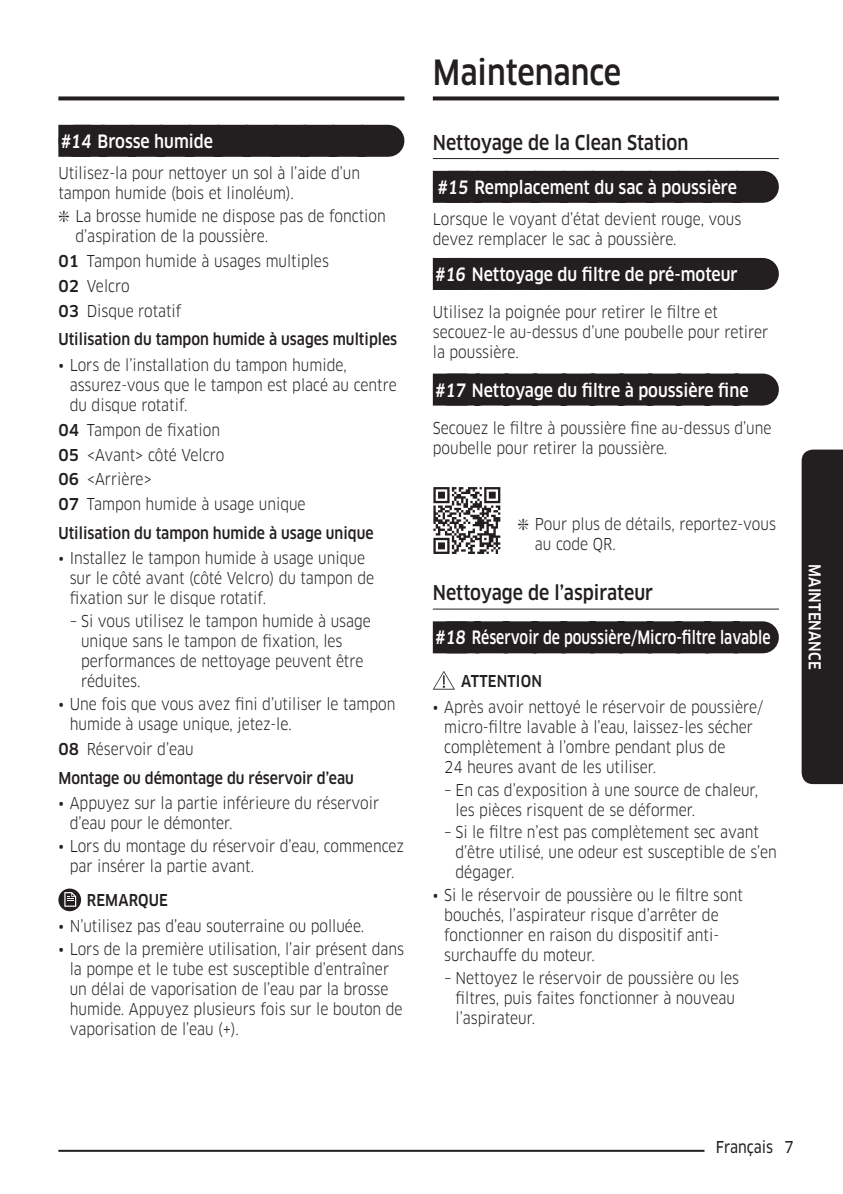
<style>
.page{position:relative;width:843px;height:1194px;background:#fff}
.page>*{position:absolute;margin:0;border:0;box-sizing:border-box;transform-origin:0 0}
.t1{font:500 34px "Samsung Clan Pro";color:#231f20;scale:.88 1}
.t2{font:500 20px "Samsung Clan Pro";color:#231f20;scale:.88 1}
.t3{font:500 18px "Samsung Clan Pro";color:#fff;scale:.88 1}
.t4{font:16px/20px "Samsung Clan Pro";color:#231f20;scale:.88 1}
.t5{font:500 16px "Samsung Clan Pro";color:#231f20;scale:.88 1}
.t6{font:500 16px/28.4px "Samsung Clan Pro";color:#231f20}
.t7{font:500 16px "Samsung Clan Pro";color:#fff;scale:.88 1}
.t8{font:16px "Samsung Clan Pro News";color:#231f20;scale:.88 1}
.s1{font-weight:500}
.s2{font-weight:400}
</style>
<div class="page">
<div style="left:801px;top:450px;width:41px;height:334px;background:#231f20"></div>
<div style="left:91px;top:125px;width:297px;height:32px;background:#231f20"></div>
<div style="left:58px;top:125px;width:33px;height:32px;background:#231f20"></div>
<hr style="left:433px;top:158px;width:345px;height:1px;background:#231f20">
<div style="left:470px;top:171px;width:292px;height:32px;background:#231f20"></div>
<div style="left:433px;top:171px;width:37px;height:32px;background:#231f20"></div>
<div style="left:467px;top:258px;width:295px;height:32px;background:#231f20"></div>
<div style="left:433px;top:258px;width:34px;height:32px;background:#231f20"></div>
<div style="left:467px;top:374px;width:295px;height:32px;background:#231f20"></div>
<div style="left:433px;top:374px;width:34px;height:32px;background:#231f20"></div>
<hr style="left:433px;top:609px;width:345px;height:1px;background:#231f20">
<div style="left:467px;top:621px;width:295px;height:32px;background:#231f20"></div>
<div style="left:433px;top:621px;width:34px;height:32px;background:#231f20"></div>
<svg style="left:433px;top:487px;width:67px;height:67px"></svg>
<svg style="left:58px;top:888px;width:23px;height:23px"></svg>
<svg style="left:64px;top:892px;width:12px;height:15px"></svg>
<svg style="left:433px;top:671px;width:22px;height:18px"></svg>
<svg style="left:433px;top:96px;width:345px;height:4px"></svg>
<svg style="left:58px;top:96px;width:346px;height:4px"></svg>
<hr style="left:58px;top:1150px;width:720px;height:2px;background:#231f20">
<div style="left:704px;top:1147px;width:74px;height:6px;background:#fff"></div>
<p class="t3" style="left:60px;top:131px;width:175px">#14 Brosse humide</p>
<p class="t4" style="left:58px;top:163px;width:344px">Utilisez-la pour nettoyer un sol à l’aide d’un tampon humide (bois et linoléum).</p>
<p class="t4" style="left:75px;top:206px;width:354px;text-indent:-17px">❇ La brosse humide ne dispose pas de fonction d’aspiration de la poussière.</p>
<p class="t4" style="left:58px;top:249px;width:309px;line-height:24.8px"><span class="s1">01</span> Tampon humide à usages multiples<br><span class="s1">02</span> Velcro<br><span class="s1">03</span> Disque rotatif</p>
<p class="t5" style="left:58px;top:330px;width:386px">Utilisation du tampon humide à usages multiples</p>
<p class="t4" style="left:70px;top:355px;width:373px;text-indent:-11px">• Lors de l’installation du tampon humide, assurez-vous que le tampon est placé au centre du disque rotatif.</p>
<p class="t4" style="left:58px;top:417px;width:282px;line-height:24.8px"><span class="s1">04</span> Tampon de fixation<br><span class="s1">05</span> &lt;Avant&gt; côté Velcro<br><span class="s1">06</span> &lt;Arrière&gt;<br><span class="s1">07</span> Tampon humide à usage unique</p>
<p class="t5" style="left:58px;top:523px;width:359px">Utilisation du tampon humide à usage unique</p>
<p class="t4" style="left:70px;top:549px;width:347px;text-indent:-11px">• Installez le tampon humide à usage unique sur le côté avant (côté Velcro) du tampon de fixation sur le disque rotatif.</p>
<p class="t4" style="left:81px;top:611px;width:331px;text-indent:-11px">– Si vous utilisez le tampon humide à usage unique sans le tampon de fixation, les performances de nettoyage peuvent être réduites.</p>
<p class="t4" style="left:70px;top:694px;width:371px;text-indent:-11px">• Une fois que vous avez fini d’utiliser le tampon humide à usage unique, jetez-le.</p>
<p class="t6" style="left:58px;top:735px;width:297px">08 <span class="s2">Réservoir d’eau<br></span>Montage ou démontage du réservoir d’eau</p>
<p class="t4" style="left:70px;top:793px;width:353px;text-indent:-11px">• Appuyez sur la partie inférieure du réservoir d’eau pour le démonter.</p>
<p class="t4" style="left:70px;top:836px;width:381px;text-indent:-11px">• Lors du montage du réservoir d’eau, commencez par insérer la partie avant.</p>
<p class="t5" style="left:87px;top:891px;width:94px">REMARQUE</p>
<p class="t4" style="left:58px;top:916px;width:349px">• N’utilisez pas d’eau souterraine ou polluée.</p>
<p class="t4" style="left:70px;top:939px;width:381px;text-indent:-11px">• Lors de la première utilisation, l’air présent dans la pompe et le tube est susceptible d’entraîner un délai de vaporisation de l’eau par la brosse humide. Appuyez plusieurs fois sur le bouton de vaporisation de l’eau (+).</p>
<h1 class="t1" style="left:433px;top:53px;width:216px">Maintenance</h1>
<p class="t2" style="left:433px;top:130px;width:292px">Nettoyage de la Clean Station</p>
<p class="t3" style="left:437px;top:177px;width:342px">#15 Remplacement du sac à poussière</p>
<p class="t4" style="left:433px;top:209px;width:352px">Lorsque le voyant d’état devient rouge, vous devez remplacer le sac à poussière.</p>
<p class="t3" style="left:434px;top:264px;width:345px">#16 Nettoyage du filtre de pré-moteur</p>
<p class="t4" style="left:433px;top:302px;width:382px">Utilisez la poignée pour retirer le filtre et secouez-le au-dessus d’une poubelle pour retirer la poussière.</p>
<p class="t3" style="left:434px;top:379px;width:358px">#17 Nettoyage du filtre à poussière fine</p>
<p class="t4" style="left:433px;top:418px;width:386px">Secouez le filtre à poussière fine au-dessus d’une poubelle pour retirer la poussière.</p>
<p class="t4" style="left:535px;top:514px;width:275px;text-indent:-17px">❇ Pour plus de détails, reportez-vous au code QR.</p>
<p class="t2" style="left:433px;top:581px;width:252px">Nettoyage de l’aspirateur</p>
<p class="t3" style="left:434px;top:627px;width:383px">#18 Réservoir de poussière/Micro-filtre lavable</p>
<p class="t5" style="left:461px;top:672px;width:93px">ATTENTION</p>
<p class="t4" style="left:444px;top:697px;width:364px;text-indent:-11px">• Après avoir nettoyé le réservoir de poussière/ micro-filtre lavable à l’eau, laissez-les sécher complètement à l’ombre pendant plus de<br>24 heures avant de les utiliser.</p>
<p class="t4" style="left:455px;top:780px;width:345px;text-indent:-11px">– En cas d’exposition à une source de chaleur, les pièces risquent de se déformer.</p>
<p class="t4" style="left:455px;top:822px;width:366px;text-indent:-11px">– Si le filtre n’est pas complètement sec avant d’être utilisé, une odeur est susceptible de s’en dégager.</p>
<p class="t4" style="left:444px;top:885px;width:341px;text-indent:-11px">• Si le réservoir de poussière ou le filtre sont bouchés, l’aspirateur risque d’arrêter de fonctionner en raison du dispositif anti&shy;surchauffe du moteur.</p>
<p class="t4" style="left:455px;top:968px;width:323px;text-indent:-11px">– Nettoyez le réservoir de poussière ou les filtres, puis faites fonctionner à nouveau l’aspirateur.</p>
<p class="t7" style="left:823px;top:564px;width:120px;rotate:90deg">Maintenance</p>
<p class="t8" style="left:715px;top:1137px;width:90px">Français 7</p>
</div>
